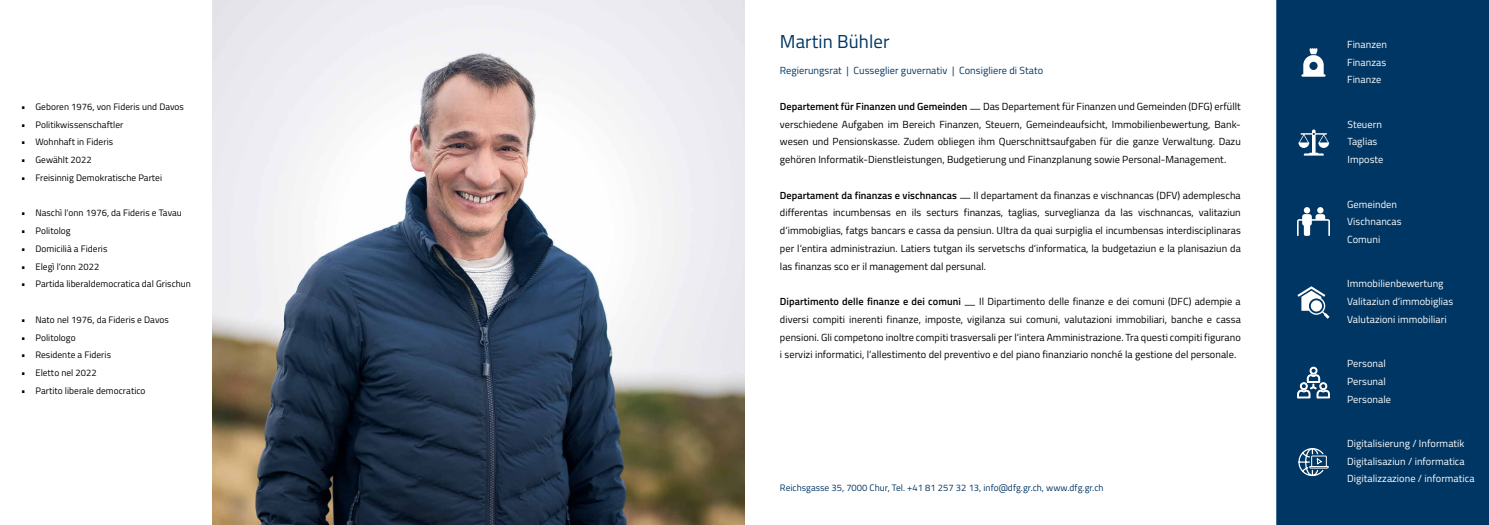
<style>
.page{position:relative;width:1489px;height:525px;background:#fff}
.page>*{position:absolute;margin:0;border:0;box-sizing:border-box;transform-origin:0 0}
.t1{font:18.75px "Titillium";letter-spacing:.005em;color:#003663}
.t2{font:10.25px/17.8px "Titillium";letter-spacing:.005em;color:#000;text-align:justify}
.t3{font:10.25px/17.8px "Titillium";letter-spacing:.005em;color:#fff}
.t4{font:10.25px "Titillium";letter-spacing:.005em;color:#003663}
.t5{font:9.38px "Titillium";letter-spacing:.005em;color:#000}
.t6{font:9.38px "Titillium";letter-spacing:.005em;color:#003663}
.s1{font-weight:600}
</style>
<div class="page">
<img style="left:213px;top:0;width:531px;height:524px">
<div style="left:1276px;top:0;width:212px;height:524px;background:#003663"></div>
<svg style="left:1296px;top:207px;width:33px;height:29px"></svg>
<svg style="left:1301px;top:48px;width:24px;height:29px"></svg>
<svg style="left:1298px;top:129px;width:30px;height:26px"></svg>
<svg style="left:1296px;top:366px;width:33px;height:32px"></svg>
<svg style="left:1297px;top:447px;width:32px;height:29px"></svg>
<svg style="left:1297px;top:286px;width:32px;height:32px"></svg>
<p class="t5" style="left:21px;top:100px;width:164px">• Geboren 1976, von Fideris und Davos</p>
<p class="t5" style="left:21px;top:117px;width:104px">• Politikwissenschaftler</p>
<p class="t5" style="left:21px;top:135px;width:93px">• Wohnhaft in Fideris</p>
<p class="t5" style="left:21px;top:153px;width:72px">• Gewählt 2022</p>
<p class="t5" style="left:21px;top:171px;width:142px">• Freisinnig Demokratische Partei</p>
<p class="t5" style="left:21px;top:206px;width:162px">• Naschì l‘onn 1976, da Fideris e Tavau</p>
<p class="t5" style="left:21px;top:224px;width:51px">• Politolog</p>
<p class="t5" style="left:21px;top:241px;width:88px">• Domicilià a Fideris</p>
<p class="t5" style="left:21px;top:259px;width:80px">• Elegì l‘onn 2022</p>
<p class="t5" style="left:21px;top:277px;width:171px">• Partida liberaldemocratica dal Grischun</p>
<p class="t5" style="left:21px;top:312px;width:149px">• Nato nel 1976, da Fideris e Davos</p>
<p class="t5" style="left:21px;top:330px;width:56px">• Politologo</p>
<p class="t5" style="left:21px;top:348px;width:91px">• Residente a Fideris</p>
<p class="t5" style="left:21px;top:365px;width:77px">• Eletto nel 2022</p>
<p class="t5" style="left:21px;top:383px;width:126px">• Partito liberale democratico</p>
<h1 class="t1" style="left:780px;top:28px;width:111px">Martin Bühler</h1>
<p class="t4" style="left:780px;top:63px;width:265px">Regierungsrat | Cusseglier guvernativ | Consigliere di Stato</p>
<p class="t2" style="left:780px;top:97px;width:462px;text-align:left"><span class="s1">Departement für Finanzen und Gemeinden</span> — Das Departement für Finanzen und Gemeinden (DFG) erfüllt verschiedene Aufgaben im Bereich Finanzen, Steuern, Gemeindeaufsicht, Immobilienbewertung, Bank&shy;wesen und Pensionskasse. Zudem obliegen ihm Querschnittsaufgaben für die ganze Verwaltung. Dazu gehören Informatik-Dienstleistungen, Budgetierung und Finanzplanung sowie Personal-Management.</p>
<p class="t2" style="left:780px;top:185px;width:462px"><span class="s1">Departament da finanzas e vischnancas</span> — Il departament da finanzas e vischnancas (DFV) ademplescha differentas incumbensas en ils secturs finanzas, taglias, surveglianza da las vischnancas, valitaziun d‘immobiglias, fatgs bancars e cassa da pensiun. Ultra da quai surpiglia el incumbensas interdisciplinaras per l‘entira administraziun. Latiers tutgan ils servetschs d‘informatica, la budgetaziun e la planisaziun da las finanzas sco er il management dal persunal.</p>
<p class="t2" style="left:780px;top:292px;width:462px"><span class="s1">Dipartimento delle finanze e dei comuni</span> — Il Dipartimento delle finanze e dei comuni (DFC) adempie a diversi compiti inerenti finanze, imposte, vigilanza sui comuni, valutazioni immobiliari, banche e cassa pensioni. Gli competono inoltre compiti trasversali per l‘intera Amministrazione. Tra questi compiti figurano i servizi informatici, l‘allestimento del preventivo e del piano finanziario nonché la gestione del personale.</p>
<p class="t6" style="left:780px;top:481px;width:325px">Reichsgasse 35, 7000 Chur, Tel. +41 81 257 32 13, info@dfg.gr.ch, www.dfg.gr.ch</p>
<p class="t3" style="left:1346px;top:35px;width:41px;text-align:justify">Finanzen Finanzas Finanze</p>
<p class="t3" style="left:1347px;top:115px;width:37px">Steuern<br>Taglias<br>Imposte</p>
<p class="t3" style="left:1346px;top:194px;width:56px">Gemeinden<br>Vischnancas<br>Comuni</p>
<p class="t3" style="left:1346px;top:274px;width:107px">Immobilienbewertung<br>Valitaziun d‘immobiglias<br>Valutazioni immobiliari</p>
<p class="t3" style="left:1346px;top:354px;width:45px">Personal<br>Persunal<br>Personale</p>
<p class="t3" style="left:1346px;top:434px;width:129px">Digitalisierung / Informatik<br>Digitalisaziun / informatica<br>Digitalizzazione / informatica</p>
</div>
